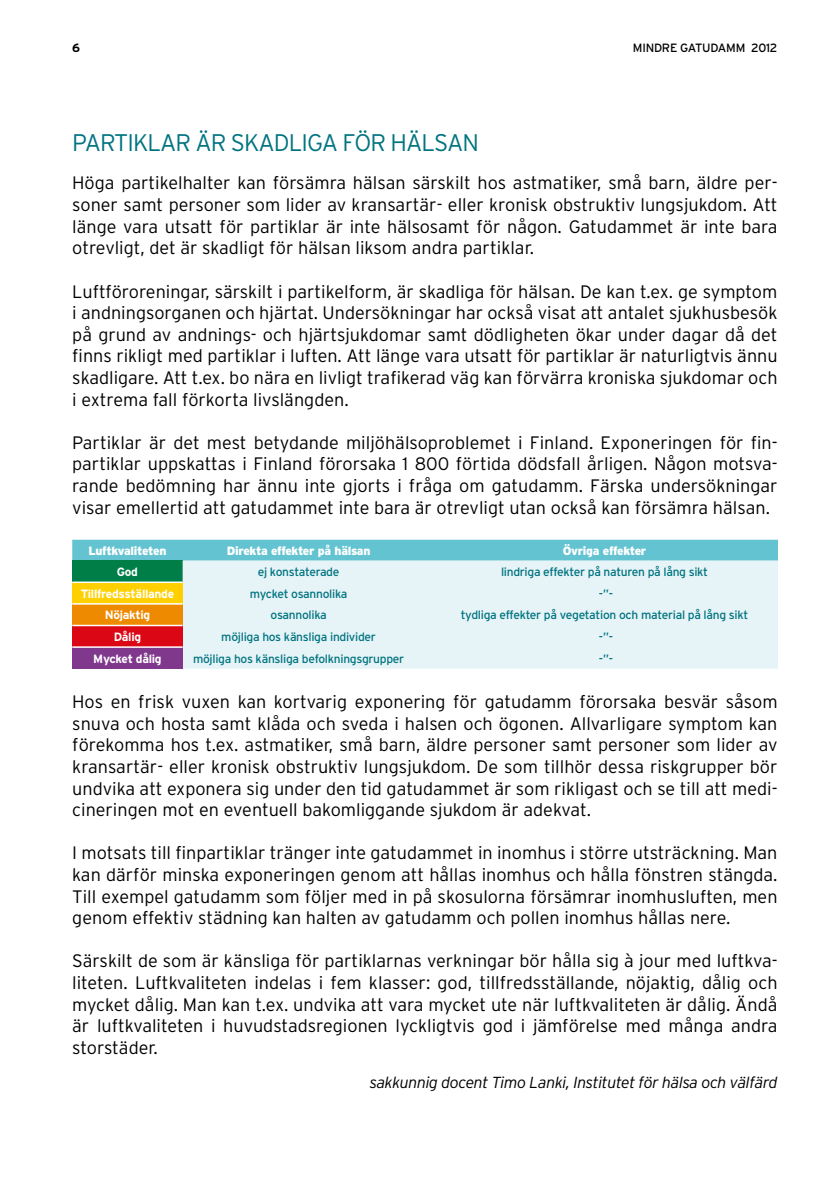
<style>
.page{position:relative;width:840px;height:1191px;background:#fff}
.page>*{position:absolute;margin:0;border:0;box-sizing:border-box;transform-origin:0 0}
.t1{font:300 24px "Interstate";letter-spacing:-.04em;color:#007480}
.t2{font:300 18px/21.6px "Interstate Plus";color:#000;text-align:justify}
.t3{font:italic 300 16px "Interstate Plus";letter-spacing:-.025em;color:#000}
.t4{font:12px "Interstate";letter-spacing:-.025em;color:#007480}
.t5{font:900 12px "Interstate";letter-spacing:-.025em;color:#fff}
.t6{font:700 12px "Interstate";letter-spacing:-.025em;color:#fff}
.t7{font:12px "Interstate";letter-spacing:-.02em;color:#000}
.t8{font:700 12px "Interstate";color:#000}
</style>
<div class="page">
<div style="left:72px;top:540px;width:706px;height:20px;background:#63c3d1"></div>
<div style="left:72px;top:560px;width:110px;height:22px;background:#007e48"></div>
<div style="left:182px;top:560px;width:596px;height:108px;background:#e7f4f7"></div>
<div style="left:72px;top:582px;width:110px;height:22px;background:#ffd000"></div>
<div style="left:72px;top:604px;width:110px;height:21px;background:#ee8a00"></div>
<div style="left:72px;top:625px;width:110px;height:22px;background:#dc0714"></div>
<div style="left:72px;top:647px;width:110px;height:21px;background:#80388d"></div>
<hr style="left:72px;top:581px;width:110px;height:2px;background:#fff">
<hr style="left:72px;top:603px;width:110px;height:1px;background:#fff">
<hr style="left:72px;top:625px;width:110px;height:1px;background:#fff">
<hr style="left:72px;top:646px;width:110px;height:2px;background:#fff">
<p class="t8" style="left:72px;top:41px;width:9px">6</p>
<p class="t7" style="left:632px;top:41px;width:103px">Mindre gatudamm</p>
<p class="t7" style="left:750px;top:41px;width:28px">2012</p>
<h1 class="t1" style="left:72px;top:128px;width:408px">PARTIKLAR ÄR SKADLIGA FÖR HÄLSAN</h1>
<p class="t2" style="left:72px;top:172px;width:706px">Höga partikelhalter kan försämra hälsan särskilt hos astmatiker, små barn, äldre per&shy;soner samt personer som lider av kransartär- eller kronisk obstruktiv lungsjukdom. Att länge vara utsatt för partiklar är inte hälsosamt för någon. Gatudammet är inte bara otrevligt, det är skadligt för hälsan liksom andra partiklar.</p>
<p class="t2" style="left:72px;top:280px;width:706px">Luftföroreningar, särskilt i partikelform, är skadliga för hälsan. De kan t.ex. ge symptom i andningsorganen och hjärtat. Undersökningar har också visat att antalet sjukhusbesök på grund av andnings- och hjärtsjukdomar samt dödligheten ökar under dagar då det finns rikligt med partiklar i luften. Att länge vara utsatt för partiklar är naturligtvis ännu skadligare. Att t.ex. bo nära en livligt trafikerad väg kan förvärra kroniska sjukdomar och i extrema fall förkorta livslängden.</p>
<p class="t2" style="left:72px;top:431px;width:706px">Partiklar är det mest betydande miljöhälsoproblemet i Finland. Exponeringen för fin&shy;partiklar uppskattas i Finland förorsaka 1 800 förtida dödsfall årligen. Någon motsva&shy;rande bedömning har ännu inte gjorts i fråga om gatudamm. Färska undersökningar visar emellertid att gatudammet inte bara är otrevligt utan också kan försämra hälsan.</p>
<p class="t5" style="left:88px;top:543px;width:79px">Luftkvaliteten</p>
<p class="t5" style="left:227px;top:543px;width:145px">Direkta effekter på hälsan</p>
<p class="t5" style="left:562px;top:543px;width:85px">Övriga effekter</p>
<p class="t6" style="left:117px;top:565px;width:23px">God</p>
<p class="t4" style="left:257px;top:565px;width:83px">ej konstaterade</p>
<p class="t4" style="left:500px;top:565px;width:208px">lindriga effekter på naturen på lång sikt</p>
<p class="t6" style="left:81px;top:586px;width:95px">Tillfredsställande</p>
<p class="t4" style="left:250px;top:586px;width:99px">mycket osannolika</p>
<p class="t4" style="left:598px;top:586px;width:16px">-”-</p>
<p class="t6" style="left:105px;top:608px;width:47px">Nöjaktig</p>
<p class="t4" style="left:270px;top:608px;width:58px">osannolika</p>
<p class="t4" style="left:460px;top:608px;width:288px">tydliga effekter på vegetation och material på lång sikt</p>
<p class="t6" style="left:114px;top:629px;width:29px">Dålig</p>
<p class="t4" style="left:221px;top:629px;width:156px">möjliga hos känsliga individer</p>
<p class="t4" style="left:598px;top:629px;width:16px">-”-</p>
<p class="t6" style="left:93px;top:651px;width:70px">Mycket dålig</p>
<p class="t4" style="left:193px;top:651px;width:213px">möjliga hos känsliga befolkningsgrupper</p>
<p class="t4" style="left:598px;top:651px;width:16px">-”-</p>
<p class="t2" style="left:72px;top:691px;width:706px">Hos en frisk vuxen kan kortvarig exponering för gatudamm förorsaka besvär såsom snuva och hosta samt klåda och sveda i halsen och ögonen. Allvarligare symptom kan förekomma hos t.ex. astmatiker, små barn, äldre personer samt personer som lider av kransartär- eller kronisk obstruktiv lungsjukdom. De som tillhör dessa riskgrupper bör undvika att exponera sig under den tid gatudammet är som rikligast och se till att medi&shy;cineringen mot en eventuell bakomliggande sjukdom är adekvat.</p>
<p class="t2" style="left:72px;top:842px;width:706px">I motsats till finpartiklar tränger inte gatudammet in inomhus i större utsträckning. Man kan därför minska exponeringen genom att hållas inomhus och hålla fönstren stängda.<br>Till exempel gatudamm som följer med in på skosulorna försämrar inomhusluften, men genom effektiv städning kan halten av gatudamm och pollen inomhus hållas nere.</p>
<p class="t2" style="left:72px;top:950px;width:706px">Särskilt de som är känsliga för partiklarnas verkningar bör hålla sig à jour med luftkva&shy;liteten. Luftkvaliteten indelas i fem klasser: god, tillfredsställande, nöjaktig, dålig och mycket dålig. Man kan t.ex. undvika att vara mycket ute när luftkvaliteten är dålig. Ändå är luftkvaliteten i huvudstadsregionen lyckligtvis god i jämförelse med många andra storstäder.</p>
<p class="t3" style="left:369px;top:1073px;width:409px">sakkunnig docent Timo Lanki, Institutet för hälsa och välfärd</p>
</div>
